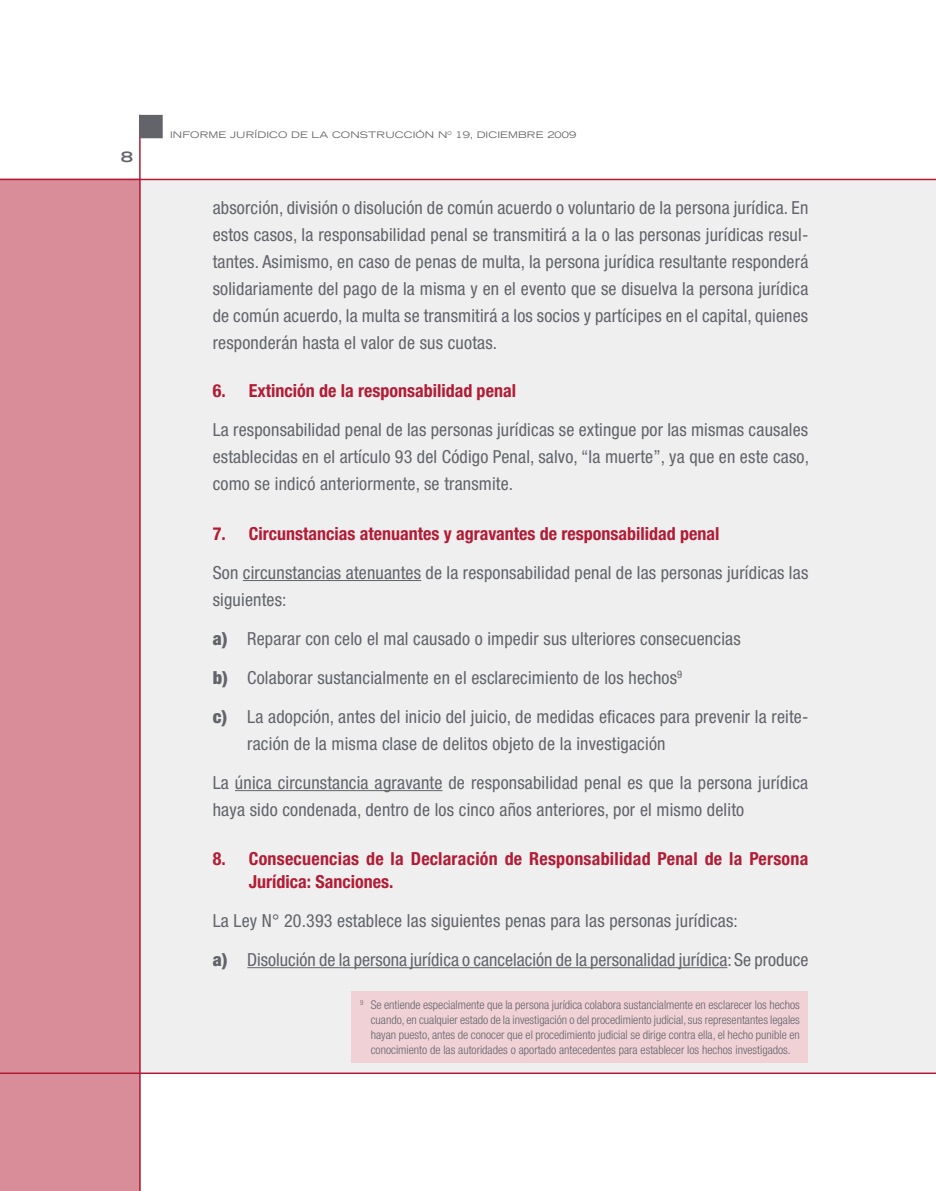
<style>
.page{position:relative;width:936px;height:1191px;background:#fff}
.page>*{position:absolute;margin:0;border:0;box-sizing:border-box;transform-origin:0 0}
.t1{font:condensed 18px/27px "Helvetica Neue";letter-spacing:.01em;color:#626469}
.t2{font:700 condensed 18px/22.5px "Helvetica Neue";color:#b31b34}
.t3{font:300 condensed 12px/15px "Helvetica Neue";color:#626469;text-align:justify}
.t4{font:expanded 9px "Trade Gothic LH";letter-spacing:.01em;color:#626469;scale:1.1 1}
.s1{font-weight:900}
</style>
<div class="page">
<div style="left:6px;top:180px;width:929px;height:892px;background:#efeff0"></div>
<div style="left:0;top:180px;width:139px;height:1011px;background:#d98d99"></div>
<hr style="left:139px;top:115px;width:2px;height:1076px;background:#b31b34">
<hr style="left:0;top:179px;width:935px;height:1px;background:#b31b34">
<hr style="left:0;top:1072px;width:935px;height:2px;background:#b31b34">
<div style="left:140px;top:116px;width:22px;height:21px;background:#626469"></div>
<div style="left:139px;top:115px;width:24px;height:23px;border:2px solid #626469"></div>
<svg style="left:935px;top:179px;width:1px;height:895px"></svg>
<hr style="left:243px;top:580px;width:178px;height:1px;background:#626469">
<hr style="left:235px;top:790px;width:207px;height:1px;background:#626469">
<hr style="left:247px;top:967px;width:480px;height:1px;background:#626469">
<div style="left:351px;top:991px;width:457px;height:71px;background:#f0d1d6"></div>
<p class="t4" style="left:170px;top:129px;width:28px">INFORME</p>
<p class="t4" style="left:230px;top:129px;width:9px">JUR</p>
<p class="t4" style="left:254px;top:129px;width:23px">ÍDICO</p>
<p class="t4" style="left:291px;top:129px;width:47px">DE LA CONSTRUCC</p>
<p class="t4" style="left:412px;top:129px;width:150px">IÓN N <sup>0</sup> 19, DICI EMBRE 2009</p>
<p class="t1" style="left:213px;top:194px;width:597px;text-align:justify">absorción, división o disolución de común acuerdo o voluntario de la persona jurídica. En estos casos, la responsabilidad penal se transmitirá a la o las personas jurídicas resul&shy;tantes. Asimismo, en caso de penas de multa, la persona jurídica resultante responderá solidariamente del pago de la misma y en el evento que se disuelva la persona jurídica de común acuerdo, la multa se transmitirá a los socios y partícipes en el capital, quienes responderán hasta el valor de sus cuotas.</p>
<p class="t2" style="left:213px;top:379px;width:305px">6. Extinción de la responsabilidad penal</p>
<p class="t1" style="left:213px;top:416px;width:597px;text-align:justify">La responsabilidad penal de las personas jurídicas se extingue por las mismas causales establecidas en el artículo 93 del Código Penal, salvo, “la muerte”, ya que en este caso, como se indicó anteriormente, se transmite.</p>
<p class="t2" style="left:213px;top:522px;width:508px">7. Circunstancias atenuantes y agravantes de responsabilidad penal</p>
<p class="t1" style="left:213px;top:559px;width:597px">Son circunstancias atenuantes de la responsabilidad penal de las personas jurídicas las siguientes:</p>
<p class="t1" style="left:213px;top:619px;width:597px;line-height:39px"><span class="s1">a)</span> Reparar con celo el mal causado o impedir sus ulteriores consecuencias<br><span class="s1">b)</span> Colaborar sustancialmente en el esclarecimiento de los hechos<br><span class="s1">c)</span> La adopción, antes del inicio del juicio, de medidas eficaces para prevenir la reite-</p>
<p class="t1" style="left:213px;top:724px;width:597px;line-height:39px;text-indent:34px">ración de la misma clase de delitos objeto de la investigación<br>La única circunstancia agravante de responsabilidad penal es que la persona jurídica</p>
<p class="t1" style="left:213px;top:796px;width:533px">haya sido condenada, dentro de los cinco años anteriores, por el mismo delito</p>
<p class="t2" style="left:249px;top:847px;width:561px;text-indent:-36px">8. Consecuencias de la Declaración de Responsabilidad Penal de la Persona<br>Jurídica: Sanciones.</p>
<p class="t1" style="left:213px;top:901px;width:597px;line-height:39px">La Ley N° 20.393 establece las siguientes penas para las personas jurídicas:<br><span class="s1">a)</span> Disolución de la persona jurídica o cancelación de la personalidad jurídica: Se produce</p>
<p class="t3" style="left:371px;top:997px;width:430px;text-indent:-11px"><sup>9</sup> Se entiende especialmente que la persona jurídica colabora sustancialmente en esclarecer los hechos cuando, en cualquier estado de la investigación o del procedimiento judicial, sus representantes legales hayan puesto, antes de conocer que el procedimiento judicial se dirige contra ella, el hecho punible en conocimiento de las autoridades o aportado antecedentes para establecer los hechos investigados.</p>
</div>
